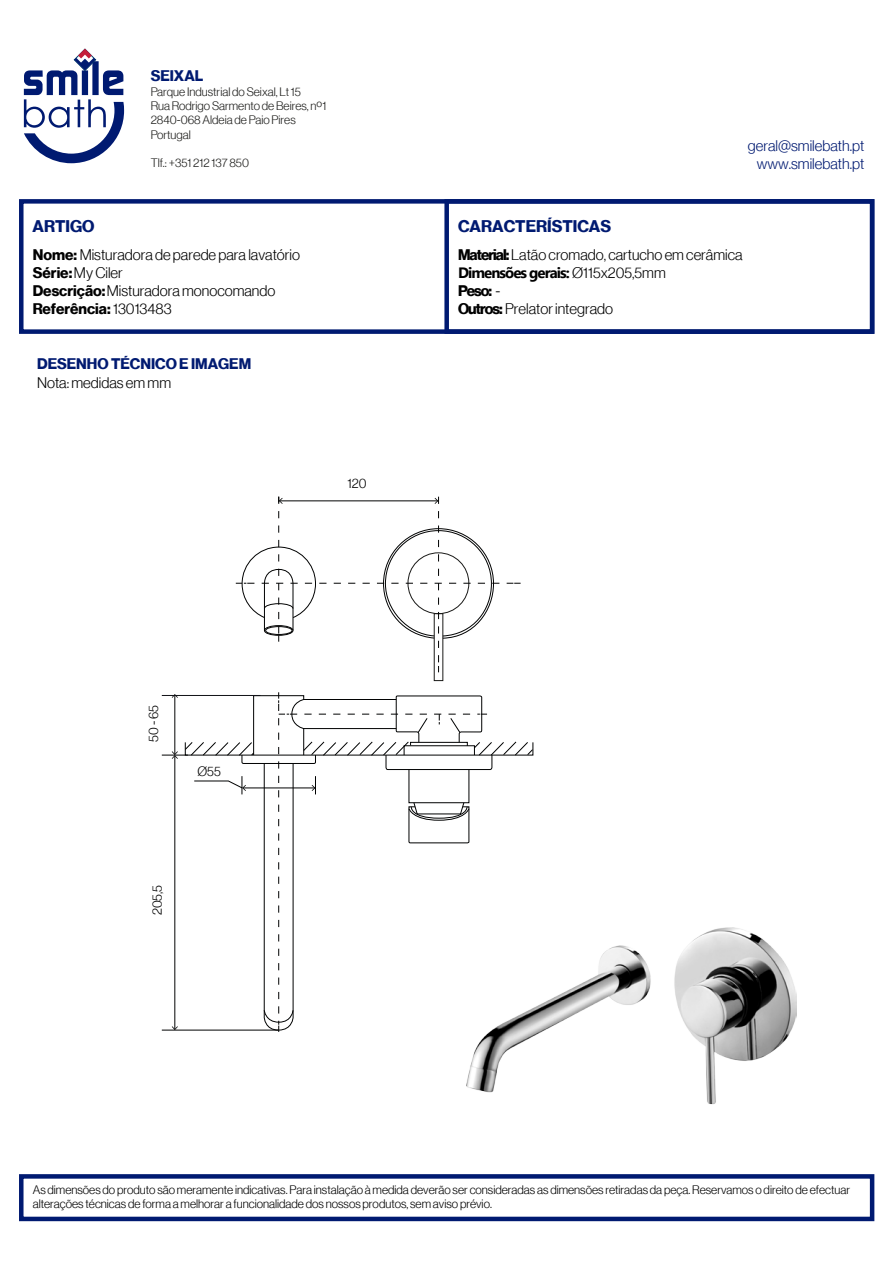
<style>
.page{position:relative;width:893px;height:1262px;background:#fff}
.page>*{position:absolute;margin:0;border:0;box-sizing:border-box;transform-origin:0 0}
.t1{font:16.5px "N Haas Grotesk DS Pro 75 Bd";color:#001a71}
.t2{font:15px/18px "N Haas Grotesk DS Pro 45 Lt";color:#000}
.t3{font:15px "N Haas Grotesk DS Pro 45 Lt";color:#001a71}
.t4{font:700 15px "Segoe UI";letter-spacing:-.065em;color:#000}
.t5{font:15px "N Haas Grotesk DS Pro 75 Bd";color:#001a71}
.t6{font:15px "N Haas Grotesk DS Pro 75 Bd";color:#000}
.t7{font:13.35px "N Haas Grotesk DS Pro 45 Lt";color:#000}
.t8{font:12px/14.4px "N Haas Grotesk DS Pro 45 Lt";color:#000}
.t9{font:12px/14.4px "N Haas Grotesk DS Pro 45 Lt";color:#1d1d1b}
.s1{font-family:"N Haas Grotesk DS Pro 75 Bd"}
.s2{font-family:"N Haas Grotesk DS Pro 45 Lt"}
.s3{font-family:"N Haas Grotesk DS Pro 45 Lt";font-weight:400}
</style>
<div class="page">
<div style="left:19px;top:199px;width:855px;height:135px;border:4px solid #001a71"></div>
<div style="left:444px;top:199px;width:430px;height:135px;border:4px solid #001a71"></div>
<div style="left:19px;top:1174px;width:855px;height:47px;border:4px solid #001a71"></div>
<svg style="left:24px;top:48px;width:100px;height:115px"></svg>
<div style="left:434px;top:613px;width:9px;height:68px;border:1px solid #1a1a18"></div>
<svg style="left:162px;top:692px;width:370px;height:340px"></svg>
<hr style="left:162px;top:695px;width:98px;height:1px;background:#111217">
<img style="left:466px;top:927px;width:330px;height:178px">
<svg style="left:236px;top:496px;width:284px;height:176px"></svg>
<p class="t5" style="left:151px;top:67px;width:54px">SEIXAL</p>
<p class="t9" style="left:151px;top:84px;width:177px">Parque Industrial do Seixal, Lt 15<br>Rua Rodrigo Sarmento de Beires, nº1<br>2840-068 Aldeia de Paio Pires<br>Portugal</p>
<p class="t9" style="left:151px;top:156px;width:100px">Tlf.: +351 212 137 850</p>
<h1 class="t1" style="left:33px;top:217px;width:63px">ARTIGO</h1>
<h1 class="t1" style="left:458px;top:217px;width:155px">CARACTERÍSTICAS</h1>
<p class="t3" style="left:747px;top:137px;width:118px">geral@smilebath.pt</p>
<p class="t3" style="left:756px;top:155px;width:109px">www.smilebath.pt</p>
<p class="t2" style="left:33px;top:245px;width:269px"><span class="s1">Nome:</span> Misturadora de parede para lavatório<br><span class="s1">Série:</span> My Ciler<br><span class="s1">Descrição:</span> Misturadora monocomando</p>
<p class="t6" style="left:33px;top:300px;width:140px">Referência: <span class="s2">13013483</span></p>
<p class="t5" style="left:37px;top:354px;width:215px">DESENHO TÉCNICO E IMAGEM</p>
<p class="t2" style="left:37px;top:374px;width:135px">Nota: medidas em mm</p>
<p class="t7" style="left:347px;top:476px;width:20px">120</p>
<p class="t7" style="left:146px;top:742px;width:38px;rotate:-90deg">50 - 65</p>
<p class="t7" style="left:197px;top:764px;width:25px">Ø55</p>
<p class="t7" style="left:150px;top:915px;width:32px;rotate:-90deg">205,5</p>
<p class="t2" style="left:458px;top:245px;width:286px"><span class="s1">Material:</span> Latão cromado, cartucho em cerâmica</p>
<p class="t4" style="left:458px;top:258px;width:209px">Dimensões gerais: <span class="s3">Ø115x205,5mm</span></p>
<p class="t6" style="left:458px;top:282px;width:44px">Peso: <span class="s2">-</span></p>
<p class="t2" style="left:458px;top:299px;width:156px"><span class="s1">Outros:</span> Prelator integrado</p>
<p class="t8" style="left:33px;top:1182px;width:818px">As dimensões do produto são meramente indicativas. Para instalação à medida deverão ser consideradas as dimensões retiradas da peça. Reservamos o direito de efectuar alterações técnicas de forma a melhorar a funcionalidade dos nossos produtos, sem aviso prévio.</p>
</div>
